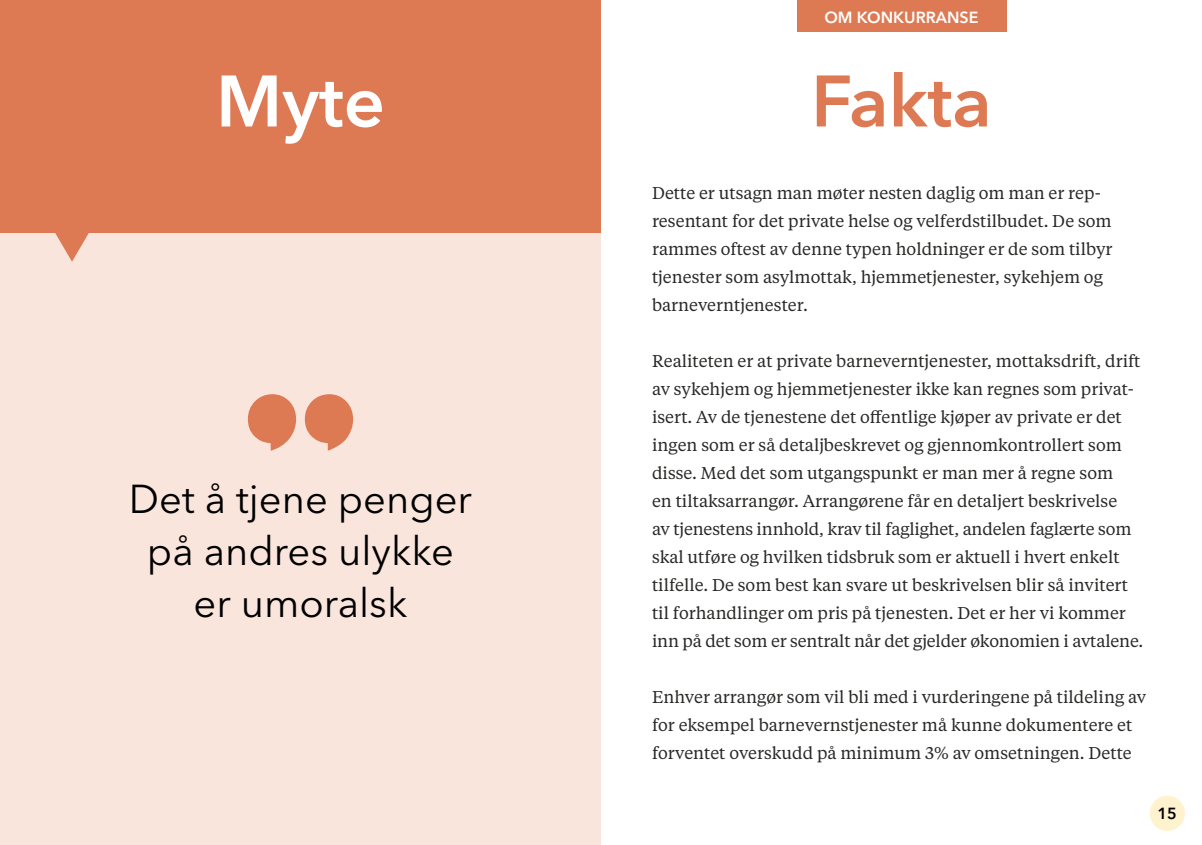
<style>
.page{position:relative;width:1202px;height:845px;background:#fff}
.page>*{position:absolute;margin:0;border:0;box-sizing:border-box;transform-origin:0 0}
.t1{font:600 72px "Avenir Next LT Pro";color:#dd7a53}
.t2{font:600 72px "Avenir Next LT Pro";color:#fff}
.t3{font:40px/52px "Avenir Next LT Pro";color:#000;text-align:center}
.t4{font:17px/28px "Tiempos Text";color:#282827}
.t5{font:600 16px "Avenir Next LT Pro";color:#fff}
.t6{font:600 16px "Avenir Next LT Pro";color:#000}
</style>
<div class="page">
<div style="left:1150px;top:795px;width:35px;height:36px;background:#fff2ce;border-radius:50%"></div>
<div style="left:0;top:200px;width:601px;height:645px;background:#f9e5db"></div>
<div style="left:0;top:0;width:601px;height:232px;background:#dd7a53"></div>
<svg style="left:28px;top:232px;width:88px;height:30px"></svg>
<svg style="left:305px;top:394px;width:48px;height:57px"></svg>
<svg style="left:248px;top:394px;width:48px;height:57px"></svg>
<div style="left:797px;top:0;width:209px;height:32px;background:#dd7a53"></div>
<h1 class="t2" style="left:216px;top:58px;width:170px">Myte</h1>
<h2 class="t3" style="left:129px;top:473px;width:344px">Det å tjene penger på andres ulykke er umoralsk</h2>
<p class="t5" style="left:824px;top:7px;width:156px">OM KONKURRANSE</p>
<h1 class="t1" style="left:811px;top:58px;width:182px">Fakta</h1>
<p class="t4" style="left:652px;top:179px;width:462px">Dette er utsagn man møter nesten daglig om man er rep&shy;resentant for det private helse og velferdstilbudet. De som rammes oftest av denne typen holdninger er de som tilbyr tjenester som asylmottak, hjemmetjenester, sykehjem og barneverntjenester.</p>
<p class="t4" style="left:652px;top:346px;width:493px">Realiteten er at private barneverntjenester, mottaksdrift, drift av sykehjem og hjemmetjenester ikke kan regnes som privat&shy;isert. Av de tjenestene det offentlige kjøper av private er det ingen som er så detaljbeskrevet og gjennomkontrollert som disse. Med det som utgangspunkt er man mer å regne som<br>en tiltaksarrangør. Arrangørene får en detaljert beskrivelse<br>av tjenestens innhold, krav til faglighet, andelen faglærte som skal utføre og hvilken tidsbruk som er aktuell i hvert enkelt tilfelle. De som best kan svare ut beskrivelsen blir så invitert til forhandlinger om pris på tjenesten. Det er her vi kommer inn på det som er sentralt når det gjelder økonomien i avtalene.</p>
<p class="t4" style="left:652px;top:682px;width:496px">Enhver arrangør som vil bli med i vurderingene på tildeling av for eksempel barnevernstjenester må kunne dokumentere et forventet overskudd på minimum 3% av omsetningen. Dette</p>
<p class="t6" style="left:1157px;top:804px;width:21px">15</p>
</div>
